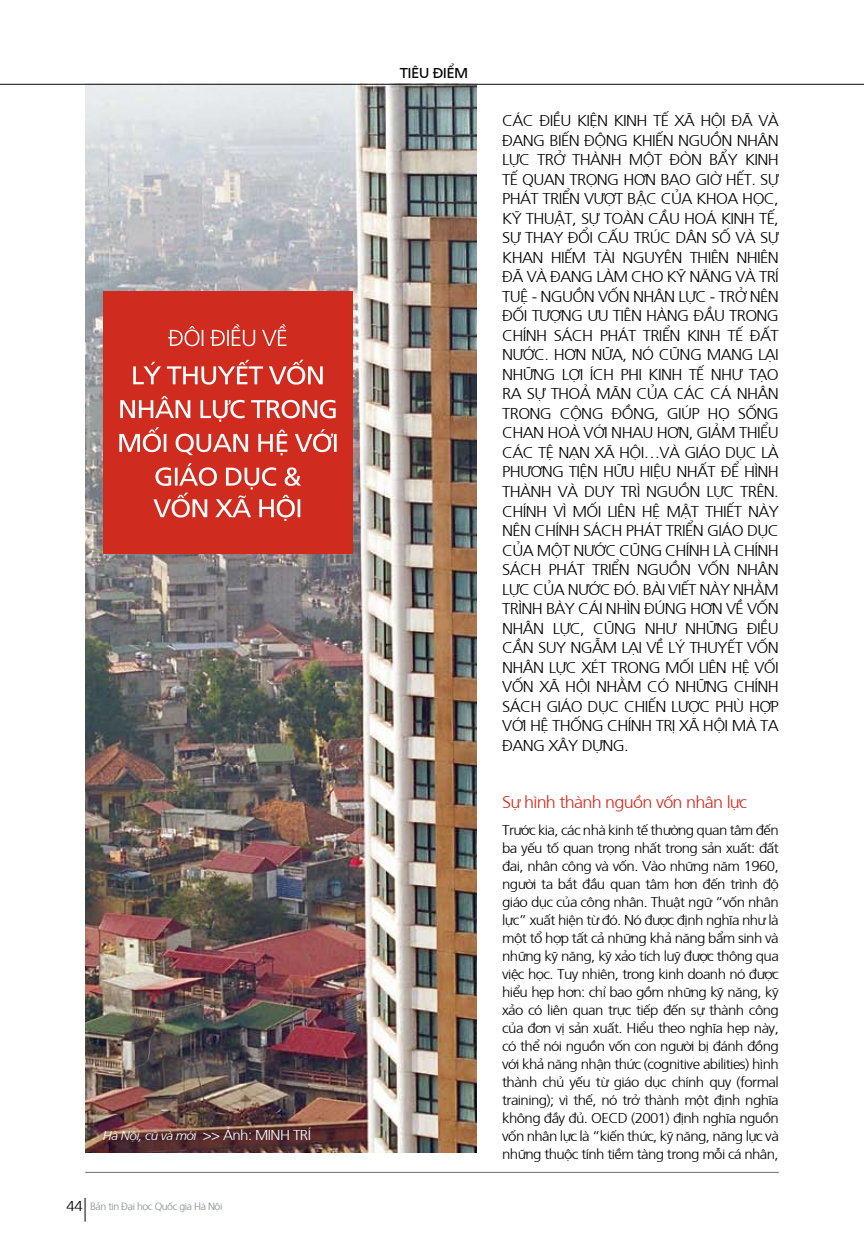
<style>
.page{position:relative;width:864px;height:1242px;background:#fff}
.page>*{position:absolute;margin:0;border:0;box-sizing:border-box;transform-origin:0 0}
.t1{font:300 17.1px "Frutiger";letter-spacing:-.04em;color:#cf2b1e;scale:1.05 1}
.t2{font:300 15.6px/19.5px "Frutiger";letter-spacing:-.04em;color:#000;scale:1.05 1}
.t3{font:300 14.25px/18px "Frutiger";letter-spacing:-.04em;color:#000;text-align:justify;scale:1.05 1}
.t4{font:14.25px "Frutiger";letter-spacing:-.04em;color:#000;scale:1.05 1}
.t5{font:italic 300 12.9px "Frutiger";letter-spacing:-.04em;color:#fff;scale:1.05 1}
.t6{font:300 10.5px "Frutiger";letter-spacing:-.04em;color:#828b92}
.s1{font-style:normal;font-size:14.25px}
.s2{font-size:14.25px;color:#000}
</style>
<div class="page">
<img style="left:85px;top:83px;width:391px;height:1069px">
<div style="left:103px;top:291px;width:249px;height:263px;background:#cf2b1e"></div>
<svg style="left:153px;top:463px;width:148px;height:58px"></svg>
<svg style="left:119px;top:396px;width:217px;height:59px"></svg>
<svg style="left:133px;top:360px;width:189px;height:24px"></svg>
<svg style="left:168px;top:324px;width:118px;height:22px"></svg>
<hr style="left:0;top:84px;width:863px;height:1px;background:#0d0c0d">
<hr style="left:85px;top:1172px;width:693px;height:1px;background:#6d6f71">
<svg style="left:85px;top:1198px;width:1px;height:23px"></svg>
<p class="t5" style="left:103px;top:1126px;width:199px">Hà Nội, cũ và mới <span class="s1">&gt;&gt; ẢNH: M INH TRÍ</span></p>
<p class="t6" style="left:67px;top:1198px;width:157px"><span class="s2">44</span> BẢN TIN ĐẠI HỌC QUỐC GIA HÀ NỘI</p>
<p class="t4" style="left:399px;top:63px;width:67px">TIÊU ĐIỂM</p>
<p class="t2" style="left:502px;top:110px;width:265px">CÁC ĐIỀU KIỆN KINH TẾ XÃ HỘI ĐÃ VÀ<br>ĐANG BIẾN ĐỘNG KHIẾN NGUỒN NHÂN<br>LỰC TRỞ THÀNH MỘT ĐÒN BẨY KINH<br>TẾ QUAN TRỌNG HƠN BAO GIỜ HẾT. SỰ<br>PHÁT TRIỂN VƯỢT BẬC C ỦA KHOA HỌC ,<br>KỸ THUẬT, SỰ TOÀN CẦU HOÁ KINH TẾ,<br>SỰ THAY ĐỔI CẤU TRÚC DÂN SỐ VÀ SỰ<br>KHAN HIẾM TÀI NGUYÊN THIÊN NHIÊN<br>ĐÃ VÀ ĐANG LÀM C HO KỸ NĂNG VÀ TRÍ<br>TUỆ - NGUỒN VỐN NHÂN LỰC - TRỞ NÊN<br>ĐỐI TƯỢNG ƯU TIÊN HÀNG ĐẦU TRONG<br>C HÍNH SÁC H PHÁT TRIỂN KINH TẾ ĐẤT<br>NƯỚC . HƠN NỮA, NÓ C ŨNG MANG LẠI<br>NHỮNG LỢI ÍC H PHI KINH TẾ NHƯ TẠO<br>RA SỰ THOẢ MÃN C ỦA CÁC CÁ NHÂN<br>TRONG CỘNG ĐỒNG, GIÚP HỌ SỐNG<br>C HAN HOÀ VỚI NHAU HƠN, GIẢM THIỂU<br>CÁC TỆ NẠN XÃ HỘI…VÀ GIÁO DỤC LÀ<br>PHƯƠNG TIỆN HỮU HIỆU NHẤT ĐỂ HÌNH<br>THÀNH VÀ DUY TRÌ NGUỒN LỰC TRÊN.<br>CHÍNH VÌ MỐI LIÊN HỆ MẬT THIẾT NÀY<br>NÊN C HÍNH SÁC H PHÁT TRIỂN GIÁO DỤC<br>C ỦA MỘT NƯỚC C ŨNG C HÍNH LÀ C HÍNH<br>SÁC H PHÁT TRIỂN NGUỒN VỐN NHÂN<br>LỰC C ỦA NƯỚC ĐÓ. BÀI VIẾT NÀY NHẰM<br>TRÌNH BÀY CÁI NHÌN ĐÚNG HƠN VỀ VỐN<br>NHÂN LỰC, C ŨNG NHƯ NHỮNG ĐIỀU<br>CẦN SUY NGẪM LẠI VỀ LÝ THUYẾT VỐN<br>NHÂN LỰC XÉT TRONG MỐI LIÊN HỆ VỐI<br>VỐN XÃ HỘI NHẰM CÓ NHỮNG C HÍNH<br>SÁC H GIÁO DỤC C HIẾN LƯỢC PHÙ HỢP<br>VỚI HỆ THỐNG C HÍNH TRỊ XÃ HỘI MÀ TA<br>ĐANG XÂY DỰNG.</p>
<p class="t1" style="left:502px;top:790px;width:235px">SỰ HÌNH THÀNH NGUỒN VỐN NHÂN LỰC</p>
<p class="t3" style="left:502px;top:819px;width:265px">TRƯỚC KIA, CÁC NHÀ KINH TẾ THƯỜNG QUAN TÂM ĐẾN BA YẾU TỐ QUAN TRỌNG NHẤT TRONG SẢN XUẤT: ĐẤT ĐAI, NHÂN CÔNG VÀ VỐN. VÀO NHỮNG NĂM 1960, NGƯỜI TA BẮT ĐẦU QUAN TÂM HƠN ĐẾN TRÌNH ĐỘ GIÁO DỤC CỦA CÔNG NHÂN. THUẬT NGỮ “VỐN NHÂN LỰC” XUẤT HIỆN TỪ ĐÓ. NÓ ĐƯỢC ĐỊNH NGHĨA NHƯ LÀ MỘT TỔ HỢP TẤT CẢ NHỮNG KHẢ NĂNG BẨM SINH VÀ NHỮNG KỸ NĂNG, KỸ XẢO TÍCH LUỸ ĐƯỢC THÔNG QUA VIỆC HỌC. TUY NHIÊN, TRONG KINH DOANH NÓ ĐƯỢC HIỂU HẸP HƠN: CHỈ BAO GỒM NHỮNG KỸ NĂNG, KỸ XẢO CÓ LIÊN QUAN TRỰC TIẾP ĐẾN SỰ THÀNH CÔNG CỦA ĐƠN VỊ SẢN XUẤT. H IỂU THEO NGHĨA HẸP NÀY, CÓ THỂ NÓI NGUỒN VỐN CON NGƯỜI BỊ ĐÁNH ĐỒNG VỚI KHẢ NĂNG NHẬN THỨC (COGNITIVE ABILITIES) HÌNH THÀNH CHỦ YẾU TỪ GIÁO DỤC CHÍNH QUY (FORMAL TRAINING); VÌ THẾ, NÓ TRỞ THÀNH MỘT ĐỊNH NGHĨA KHÔNG ĐẦY ĐỦ. OECD (2001) ĐỊNH NGHĨA NGUỒN VỐN NHÂN LỰC LÀ “KIẾN THỨC, KỸ NĂNG, NĂNG LỰC VÀ NHỮNG THUỘC TÍNH TIỀM TÀNG TRONG MỖI CÁ NHÂN,</p>
</div>
